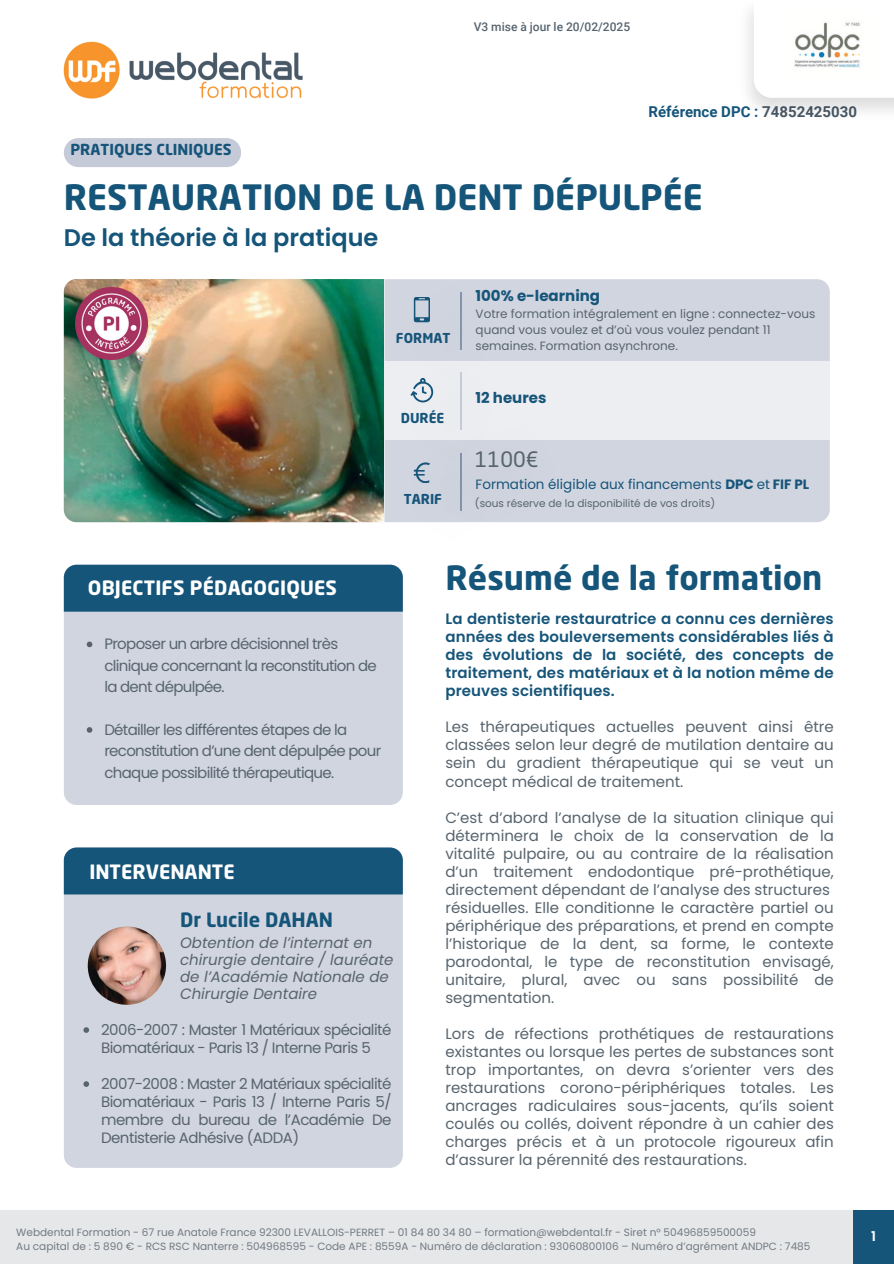
<style>
.page{position:relative;width:894px;height:1264px;background:#fff}
.page>*{position:absolute;margin:0;border:0;box-sizing:border-box;transform-origin:0 0}
.t1{font:700 34.5px "Neo Sans Std";color:#16557a}
.t2{font:700 33px "Neo Sans Std";color:#16557a}
.t3{font:600 24px "Poppins";color:#16557a}
.t4{font:21px "Neo Sans Std";color:#57646e}
.t5{font:700 19.5px "Neo Sans Std";letter-spacing:.01em;color:#fff}
.t6{font:700 19.5px "Neo Sans Std";color:#16557a}
.t7{font:15px/18px "Poppins";letter-spacing:-.035em;color:#57646e;text-align:justify}
.t8{font:600 15px/18px "Poppins";letter-spacing:.01em;color:#16557a;text-align:justify}
.t9{font:italic 15px "Poppins";color:#57646e}
.t10{font:700 15px "Roboto";color:#16557a}
.t11{font:700 15px "Poppins";color:#16557a}
.t12{font:700 15px "Neo Sans Std";color:#16557a}
.t13{font:13.5px "Poppins";color:#16557a}
.t14{font:700 13.5px "Neo Sans Std";color:#16557a}
.t15{font:600 13.5px "Poppins";color:#fff}
.t16{font:12px/15.8px "Poppins";color:#57646e}
.t17{font:500 12px "Roboto";color:#57646e}
.t18{font:10.5px "Poppins";color:#717a83}
.t19{font:10.5px "Poppins";color:#57646e}
.s1{color:#485866}
.s2{font-weight:700}
</style>
<div class="page">
<img style="left:63px;top:41px;width:240px;height:58px">
<div style="left:64px;top:564px;width:339px;height:241px;background:#d1d5e0;border-radius:13px"></div>
<div style="left:64px;top:564px;width:339px;height:47px;background:#16557a"></div>
<div style="left:64px;top:847px;width:339px;height:320px;background:#d1d5e0;border-radius:13px"></div>
<div style="left:64px;top:847px;width:339px;height:47px;background:#16557a"></div>
<div style="left:384px;top:279px;width:445px;height:243px;background:#d1d5e0"></div>
<div style="left:384px;top:361px;width:445px;height:79px;background:#edeef2"></div>
<div style="left:0;top:1210px;width:893px;height:53px;background:#e6e7e8"></div>
<div style="left:853px;top:1210px;width:40px;height:53px;background:#16557a"></div>
<div style="left:413px;top:285px;width:76px;height:76px;background:#d0d4df"></div>
<hr style="left:460px;top:292px;width:2px;height:58px;background:#8294ae">
<img style="left:413px;top:459px;width:76px;height:63px">
<div style="left:440px;top:440px;width:113px;height:81px;background:#cfd3de"></div>
<img style="left:413px;top:377px;width:76px;height:82px">
<hr style="left:460px;top:372px;width:2px;height:58px;background:#c5cad8">
<img style="left:64px;top:279px;width:320px;height:243px">
<svg style="left:413px;top:297px;width:17px;height:25px"></svg>
<svg style="left:413px;top:462px;width:17px;height:21px"></svg>
<svg style="left:410px;top:378px;width:23px;height:24px"></svg>
<img style="left:88px;top:926px;width:78px;height:78px;border-radius:50%">
<div style="left:64px;top:138px;width:177px;height:29px;background:#c5cad8;border-radius:15px"></div>
<img style="left:794px;top:22px;width:66px;height:46px">
<img style="left:76px;top:287px;width:72px;height:72px">
<svg style="left:87px;top:641px;width:5px;height:6px"></svg>
<svg style="left:87px;top:727px;width:5px;height:5px"></svg>
<svg style="left:83px;top:1027px;width:6px;height:5px"></svg>
<svg style="left:83px;top:1081px;width:6px;height:5px"></svg>
<h2 class="t17" style="left:473px;top:20px;width:158px">V3 mise à jour le 20/02/2025</h2>
<p class="t12" style="left:70px;top:143px;width:163px">PRATIQUES CLINIQUES</p>
<p class="t10" style="left:648px;top:103px;width:210px">Référence DPC : <span class="s1">74852425030</span></p>
<p class="t1" style="left:64px;top:183px;width:640px">RESTAURATION DE LA DENT DÉPULPÉE</p>
<p class="t3" style="left:64px;top:221px;width:316px">De la théorie à la pratique</p>
<h4 class="t5" style="left:88px;top:580px;width:250px">OBJECTIFS PÉDAGOGIQUES</h4>
<p class="t14" style="left:396px;top:333px;width:56px">FORMAT</p>
<p class="t14" style="left:400px;top:412px;width:45px">DURÉE</p>
<h4 class="t14" style="left:404px;top:493px;width:40px">TARIF</h4>
<h6 class="t11" style="left:475px;top:285px;width:126px">100% e-learning</h6>
<p class="t16" style="left:475px;top:306px;width:341px">Votre formation intégralement en ligne : connectez-vous quand vous voulez et d’où vous voulez pendant 11 semaines. Formation asynchrone.</p>
<p class="t11" style="left:475px;top:387px;width:72px">12 heures</p>
<p class="t4" style="left:475px;top:451px;width:65px">1100€</p>
<h5 class="t13" style="left:475px;top:475px;width:335px">Formation éligible aux financements <span class="s2">DPC</span> et <span class="s2">FIF PL</span></h5>
<p class="t19" style="left:475px;top:495px;width:242px">(sous réserve de la disponibilité de vos droits)</p>
<p class="t2" style="left:445px;top:564px;width:378px">Résumé de la formation</p>
<p class="t7" style="left:104px;top:633px;width:274px;line-height:21.3px;text-align:left">Proposer un arbre décisionnel très clinique concernant la reconstitution de la dent dépulpée.</p>
<p class="t7" style="left:104px;top:719px;width:278px;line-height:21.3px;text-align:left">Détailler les différentes étapes de la reconstitution d’une dent dépulpée pour chaque possibilité thérapeutique.</p>
<p class="t5" style="left:89px;top:864px;width:147px">INTERVENANTE</p>
<p class="t6" style="left:180px;top:912px;width:154px">Dr Lucile DAHAN</p>
<p class="t9" style="left:180px;top:932px;width:194px">Obtention de l’internat en</p>
<p class="t9" style="left:180px;top:949px;width:215px">chirurgie dentaire / lauréate</p>
<p class="t9" style="left:180px;top:966px;width:210px">de l’Académie Nationale de</p>
<p class="t9" style="left:180px;top:983px;width:138px">Chirurgie Dentaire</p>
<p class="t7" style="left:101px;top:1020px;width:292px">2006-2007 : Master 1 Matériaux spécialité<br>Biomatériaux - Paris 13 / Interne Paris 5</p>
<p class="t7" style="left:101px;top:1074px;width:292px">2007-2008 : Master 2 Matériaux spécialité Biomatériaux - Paris 13 / Interne Paris 5/ membre du bureau de l’Académie De Dentisterie Adhésive (ADDA)</p>
<p class="t8" style="left:445px;top:610px;width:390px">La dentisterie restauratrice a connu ces dernières années des bouleversements considérables liés à des évolutions de la société, des concepts de traitement, des matériaux et à la notion même de preuves scientifiques.</p>
<p class="t7" style="left:445px;top:718px;width:390px">Les thérapeutiques actuelles peuvent ainsi être classées selon leur degré de mutilation dentaire au sein du gradient thérapeutique qui se veut un concept médical de traitement.</p>
<p class="t7" style="left:445px;top:808px;width:390px">C’est d’abord l’analyse de la situation clinique qui déterminera le choix de la conservation de la vitalité pulpaire, ou au contraire de la réalisation d’un traitement endodontique pré-prothétique, directement dépendant de l’analyse des structures</p>
<p class="t7" style="left:445px;top:898px;width:390px">résiduelles. Elle conditionne le caractère partiel ou périphérique des préparations, et prend en compte l’historique de la dent, sa forme, le contexte parodontal, le type de reconstitution envisagé, unitaire, plural, avec ou sans possibilité de segmentation.</p>
<p class="t7" style="left:445px;top:1024px;width:390px">Lors de réfections prothétiques de restaurations existantes ou lorsque les pertes de substances sont trop importantes, on devra s’orienter vers des restaurations corono-périphériques totales. Les ancrages radiculaires sous-jacents, qu’ils soient coulés ou collés, doivent répondre à un cahier des charges précis et à un protocole rigoureux afin d’assurer la pérennité des restaurations.</p>
<p class="t18" style="left:16px;top:1225px;width:741px">Webdental Formation - 67 rue Anatole France 92300 LEVALLOIS-PERRET – 01 84 80 34 80 – formation@webdental.fr - Siret n° 50496859500059</p>
<h1 class="t18" style="left:16px;top:1238px;width:795px">Au capital de : 5 890 € - RCS RSC Nanterre : 504968595 - Code APE : 8559A - Numéro de déclaration : 93060800106 – Numéro d’agrément ANDPC : 7485</h1>
<h3 class="t15" style="left:870px;top:1226px;width:6px">1</h3>
</div>
